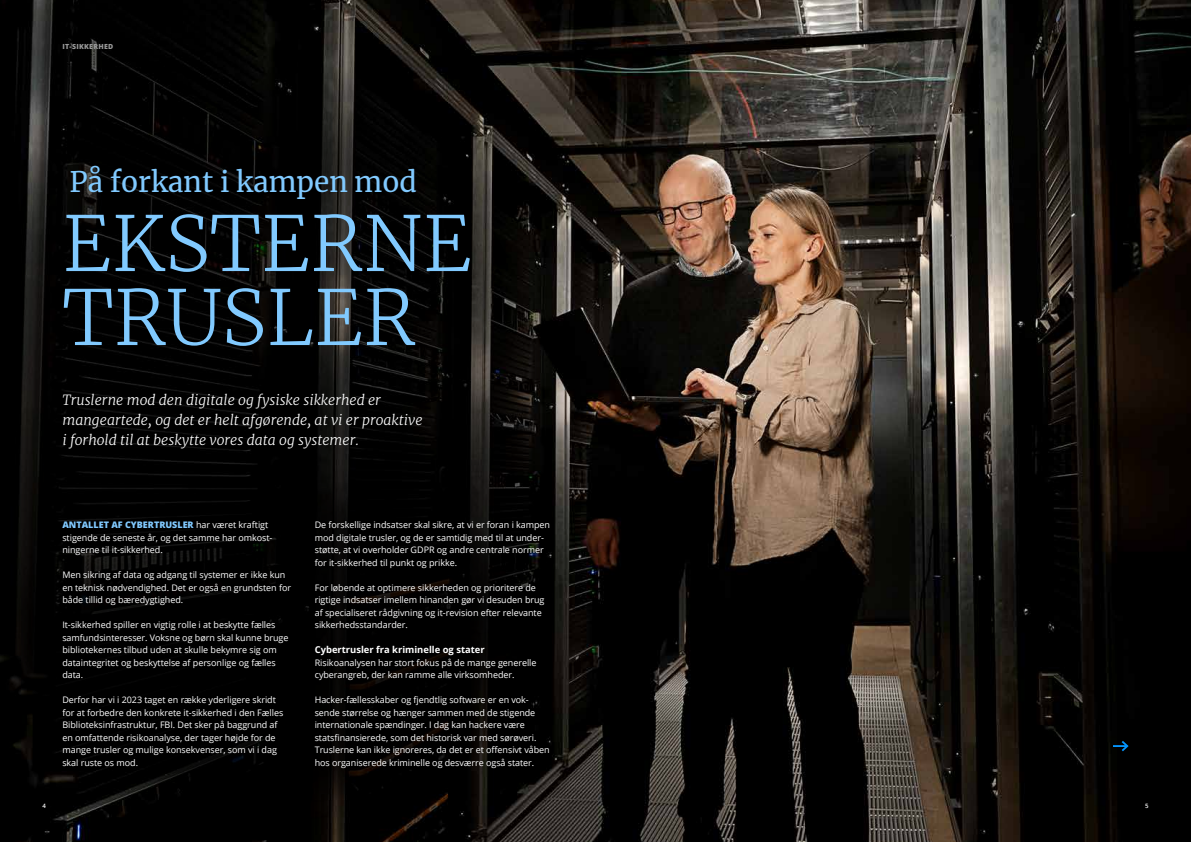
<style>
.page{position:relative;width:1191px;height:842px;background:#fff}
.page>*{position:absolute;margin:0;border:0;box-sizing:border-box;transform-origin:0 0}
.t1{font:300 75.7px/74px "Merriweather";color:#81caff}
.t2{font:28px "Merriweather";color:#81caff}
.t3{font:italic 300 14px/20px "Merriweather";color:#fff}
.t4{font:700 9.4px "Open Sans";color:#fff}
.t5{font:9px/12.5px "Open Sans";letter-spacing:-.005em;color:#fff}
.t6{font:800 7px "Open Sans";letter-spacing:.04em;color:#999}
.t7{font:600 6px "Open Sans";color:#fff}
.s1{font-weight:800;color:#81caff}
</style>
<div class="page">
<img style="left:214px;top:0;width:977px;height:842px">
<svg style="left:0;top:47px;width:585px;height:795px;background:#0b0a09"></svg>
<svg style="left:0;top:0;width:214px;height:123px;background:#070707"></svg>
<div style="left:0;top:478px;width:557px;height:325px;background:#000;border-radius:50%"></div>
<svg style="left:1113px;top:739px;width:17px;height:14px"></svg>
<p class="t6" style="left:62px;top:43px;width:52px">IT-SIKKERHED</p>
<h2 class="t2" style="left:69px;top:166px;width:349px">På forkant i kampen mod</h2>
<h1 class="t1" style="left:62px;top:208px;width:411px">EKSTERNE<br>TRUSLER</h1>
<h3 class="t3" style="left:62px;top:391px;width:362px">Truslerne mod den digitale og fysiske sikkerhed er mangeartede, og det er helt afgørende, at vi er proaktive i forhold til at beskytte vores data og systemer.</h3>
<p class="t7" style="left:43px;top:802px;width:5px">4</p>
<p class="t5" style="left:62px;top:519px;width:212px"><span class="s1">ANTALLET AF CYBERTRUSLER</span> har været kraftigt stigende de seneste år, og det samme har omkost&shy;ningerne til it-sikkerhed.</p>
<p class="t5" style="left:62px;top:569px;width:230px">Men sikring af data og adgang til systemer er ikke kun en teknisk nødvendighed. Det er også en grundsten for både tillid og bæredygtighed.</p>
<p class="t5" style="left:62px;top:619px;width:228px">It-sikkerhed spiller en vigtig rolle i at beskytte fælles samfundsinteresser. Voksne og børn skal kunne bruge bibliotek ernes tilbud uden at skulle bekymre sig om dataintegritet og beskyttelse af personlige og fælles data.</p>
<p class="t5" style="left:62px;top:694px;width:222px">Derfor har vi i 2023 taget en række yderligere skridt for at forbedre den konkrete it-sikkerhed i den Fælles Biblioteksinfrastruktur, FBI. Det sker på baggrund af en omfattende risikoanalyse, der tager højde for de mange trusler og mulige konsekvenser, som vi i dag skal ruste os mod.</p>
<p class="t5" style="left:315px;top:519px;width:237px">De forskellige indsatser skal sikre, at vi er foran i kampen mod digitale trusler, og de er samtidig med til at under&shy;støtte, at vi overholder GDPR og andre centrale normer for it-sikkerhed til punkt og prikke.</p>
<p class="t5" style="left:315px;top:582px;width:231px">For løbende at optimere sikkerheden og prioritere de rigtige indsatser imellem hinanden gør vi desuden brug af specialiseret rådgivning og it-revision efter relevante sikkerhedsstandarder.</p>
<p class="t4" style="left:315px;top:645px;width:171px">Cybertrusler fra kriminelle og stater</p>
<p class="t5" style="left:315px;top:657px;width:223px">Risikoanalysen har stort fokus på de mange generelle cyberangreb, der kan ramme alle virksomheder.</p>
<p class="t5" style="left:315px;top:694px;width:236px">Hacker-fællesskaber og fjendtlig software er en vok&shy;sende størrelse og hænger sammen med de stigende internationale spændinger. I dag kan hackere være statsfinansierede, som det historisk var med sørøveri.<br>Truslerne kan ikke ignoreres, da det er et offensivt våben hos organiserede kriminelle og desværre også stater.</p>
<p class="t7" style="left:1145px;top:802px;width:5px">5</p>
</div>
